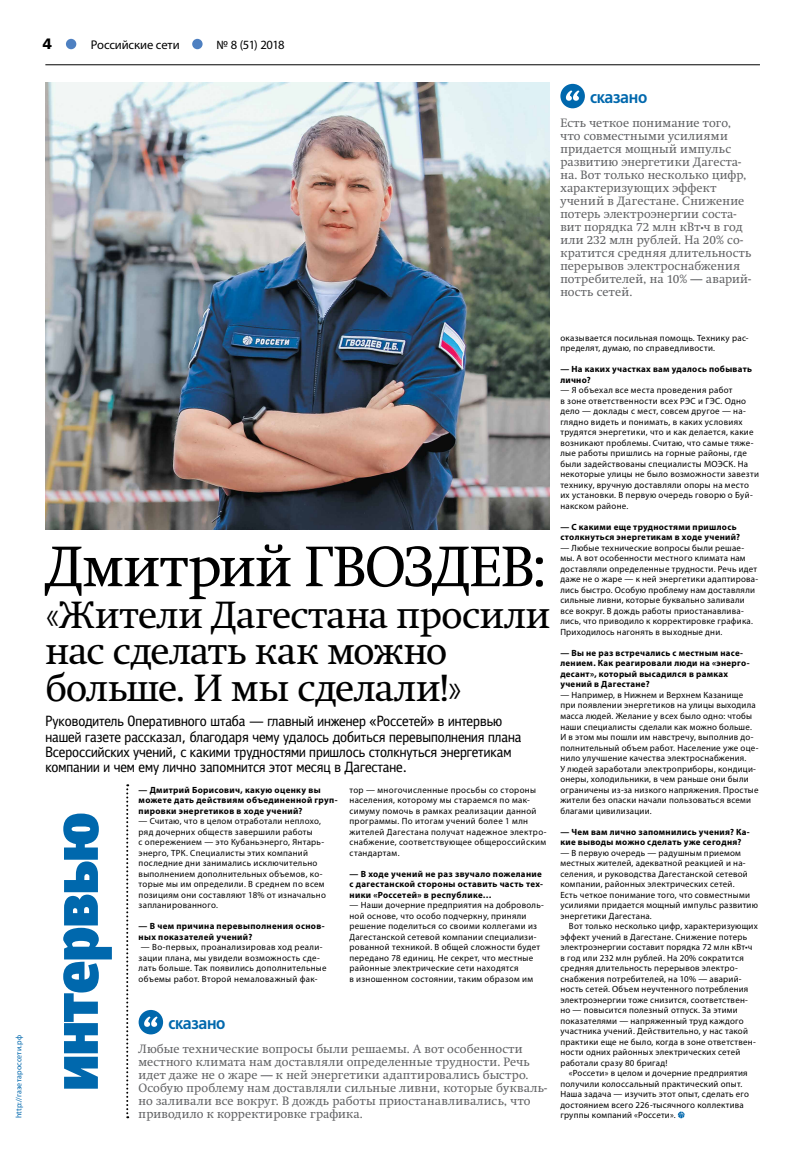
<style>
.page{position:relative;width:794px;height:1163px;background:#fff}
.page>*{position:absolute;margin:0;border:0;box-sizing:border-box;transform-origin:0 0}
.t1{font:56.4px "Swift C";letter-spacing:-.01em;color:#000}
.t2{font:37.6px/36.3px "Swift C";color:#000}
.t3{font:17px "Free Set Demi C";letter-spacing:-.02em;color:#0068ad;scale:.9 1}
.t4{font:700 15px "Free Set";color:#000}
.t5{font:12.6px "Myriad Pro";letter-spacing:-.015em;color:#000}
.t6{font:12px/13px "Swift C";letter-spacing:.015em;color:#636466}
.t7{font:9px/10.5px "Myriad Pro";letter-spacing:.03em;color:#000}
.t8{font:700 9px/10.5px "Myriad Pro";letter-spacing:.035em;color:#000}
.t9{font:8px "Myriad Pro";letter-spacing:.01em;color:#0068ad}
</style>
<div class="page">
<hr style="left:45px;top:64px;width:715px;height:1px;background:#000">
<div style="left:192px;top:39px;width:11px;height:10px;background:#4e80c1;border-radius:50%"></div>
<div style="left:66px;top:39px;width:10px;height:10px;background:#4e80c1;border-radius:50%"></div>
<svg style="left:126px;top:784px;width:2px;height:333px"></svg>
<img style="left:45px;top:82px;width:504px;height:447px">
<svg style="left:678px;top:1111px;width:6px;height:6px"></svg>
<div style="left:560px;top:84px;width:25px;height:24px;background:#0068ad;border-radius:50%"></div>
<svg style="left:566px;top:90px;width:13px;height:11px"></svg>
<div style="left:139px;top:1009px;width:24px;height:25px;background:#0068ad;border-radius:50%"></div>
<svg style="left:144px;top:1016px;width:14px;height:10px"></svg>
<p class="t9" style="left:14px;top:1118px;width:85px;rotate:-90deg">http://газетароссети.рф</p>
<h3 class="t4" style="left:43px;top:34px;width:11px">4</h3>
<h3 class="t5" style="left:91px;top:37px;width:90px">Российские сети</h3>
<h3 class="t5" style="left:216px;top:37px;width:70px">№ 8 (51) 2018</h3>
<h3 class="t3" style="left:590px;top:87px;width:65px">сказано</h3>
<p class="t6" style="left:560px;top:116px;width:192px">Есть четкое понимание того, что совместными усилиями придается мощный импульс развитию энергетики Дагеста&shy;на. Вот только несколько цифр, характеризующих эффект учений в Дагестане. Снижение потерь электроэнергии соста&shy;вит порядка 72 млн кВт<sup>.</sup>ч в год или 232 млн рублей. На 20% со&shy;кратится средняя длительность перерывов электроснабжения потребителей, на 10% — аварий&shy;ность сетей.</p>
<h1 class="t1" style="left:45px;top:533px;width:503px">Дмитрий ГВОЗДЕВ:</h1>
<h2 class="t2" style="left:45px;top:597px;width:506px">«Жители Дагестана просили нас сделать как можно больше. И мы сделали!»</h2>
<p class="t8" style="left:139px;top:783px;width:200px">— Дмитрий Борисович, какую оценку вы можете дать действиям объединенной груп&shy;пировки энергетиков в ходе учений?</p>
<p class="t7" style="left:139px;top:815px;width:189px">— Считаю, что в целом отработали неплохо, ряд дочерних обществ завершили работы<br>с опережением — это Кубаньэнерго, Янтарь&shy;энерго, ТРК. Специалисты этих компаний последние дни занимались исключительно выполнением дополнительных объемов, ко&shy;торые мы им определили. В среднем по всем позициям они составляют 18% от изначально запланированного.</p>
<p class="t8" style="left:139px;top:920px;width:187px">— В чем причина перевыполнения основ&shy;ных показателей учений?</p>
<p class="t7" style="left:139px;top:941px;width:189px">— Во-первых, проанализировав ход реали&shy;зации плана, мы увидели возможность сде&shy;лать больше. Так появились дополнительные объемы работ. Второй немаловажный фак-</p>
<p class="t7" style="left:349px;top:784px;width:199px">тор — многочисленные просьбы со стороны населения, которому мы стараемся по мак&shy;симуму помочь в рамках реализации данной программы. По итогам учений более 1 млн жителей Дагестана получат надежное электро&shy;снабжение, соответствующее общероссийским стандартам.</p>
<p class="t8" style="left:349px;top:867px;width:195px">— В ходе учений не раз звучало пожелание с дагестанской стороны оставить часть тех&shy;ники «Россетей» в республике…</p>
<p class="t7" style="left:349px;top:899px;width:196px">— Наши дочерние предприятия на доброволь&shy;ной основе, что особо подчеркну, приняли решение поделиться со своими коллегами из Дагестанской сетевой компании специализи&shy;рованной техникой. В общей сложности будет передано 78 единиц. Не секрет, что местные районные электрические сети находятся<br>в изношенном состоянии, таким образом им</p>
<h3 class="t3" style="left:168px;top:1013px;width:65px">сказано</h3>
<p class="t6" style="left:139px;top:1042px;width:410px">Любые технические вопросы были решаемы. А вот особенности местного климата нам доставляли определенные трудности. Речь идет даже не о жаре — к ней энергетики адаптировались быстро.<br>Особую проблему нам доставляли сильные ливни, которые букваль&shy;но заливали все вокруг. В дождь работы приостанавливались, что приводило к корректировке графика.</p>
<p class="t7" style="left:560px;top:332px;width:190px">оказывается посильная помощь. Технику рас&shy;пределят, думаю, по справедливости.</p>
<p class="t8" style="left:560px;top:363px;width:193px">— На каких участках вам удалось побывать лично?</p>
<p class="t7" style="left:560px;top:385px;width:200px">— Я объехал все места проведения работ<br>в зоне ответственности всех РЭС и ГЭС. Одно дело — доклады с мест, совсем другое — на&shy;глядно видеть и понимать, в каких условиях трудятся энергетики, что и как делается, какие возникают проблемы. Считаю, что самые тяже&shy;лые работы пришлись на горные районы, где были задействованы специалисты МОЭСК. На некоторые улицы не было возможности завезти технику, вручную доставляли опоры на место их установки. В первую очередь говорю о Буй&shy;накском районе.</p>
<p class="t8" style="left:560px;top:521px;width:181px">— С какими еще трудностями пришлось столкнуться энергетикам в ходе учений?</p>
<p class="t7" style="left:560px;top:542px;width:199px">— Любые технические вопросы были решае&shy;мы. А вот особенности местного климата нам доставляли определенные трудности. Речь идет даже не о жаре — к ней энергетики адаптирова&shy;лись быстро. Особую проблему нам доставляли сильные ливни, которые буквально заливали все вокруг. В дождь работы приостанавлива&shy;лись, что приводило к корректировке графика.<br>Приходилось нагонять в выходные дни.</p>
<p class="t8" style="left:560px;top:647px;width:191px">— Вы не раз встречались с местным насе&shy;лением. Как реагировали люди на «энерго&shy;десант», который высадился в рамках учений в Дагестане?</p>
<p class="t7" style="left:560px;top:689px;width:200px">— Например, в Нижнем и Верхнем Казанище при появлении энергетиков на улицы выходила масса людей. Желание у всех было одно: чтобы наши специалисты сделали как можно больше.<br>И в этом мы пошли им навстречу, выполнив до&shy;полнительный объем работ. Население уже оце&shy;нило улучшение качества электроснабжения.<br>У людей заработали электроприборы, кондици&shy;онеры, холодильники, в чем раньше они были ограничены из-за низкого напряжения. Простые жители без опаски начали пользоваться всеми благами цивилизации.</p>
<p class="t8" style="left:560px;top:825px;width:191px">— Чем вам лично запомнились учения? Ка&shy;кие выводы можно сделать уже сегодня?</p>
<p class="t7" style="left:560px;top:847px;width:199px">— В первую очередь — радушным приемом местных жителей, адекватной реакцией и на&shy;селения, и руководства Дагестанской сетевой компании, районных электрических сетей.<br>Есть четкое понимание того, что совместными усилиями придается мощный импульс развитию энергетики Дагестана.</p>
<p class="t7" style="left:560px;top:920px;width:199px;text-indent:9px">Вот только несколько цифр, характеризующих эффект учений в Дагестане. Снижение потерь электроэнергии составит порядка 72 млн кВт•ч в год или 232 млн рублей. На 20% сократится средняя длительность перерывов электро&shy;снабжения потребителей, на 10% — аварий&shy;ность сетей. Объем неучтенного потребления электроэнергии тоже снизится, соответствен&shy;но — повысится полезный отпуск. За этими показателями — напряженный труд каждого участника учений. Действительно, у нас такой практики еще не было, когда в зоне ответствен&shy;ности одних районных электрических сетей работали сразу 80 бригад!</p>
<p class="t7" style="left:560px;top:1067px;width:190px;text-indent:9px">«Россети» в целом и дочерние предприятия получили колоссальный практический опыт.<br>Наша задача — изучить этот опыт, сделать его достоянием всего 226-тысячного коллектива группы компаний «Россети».</p>
</div>
